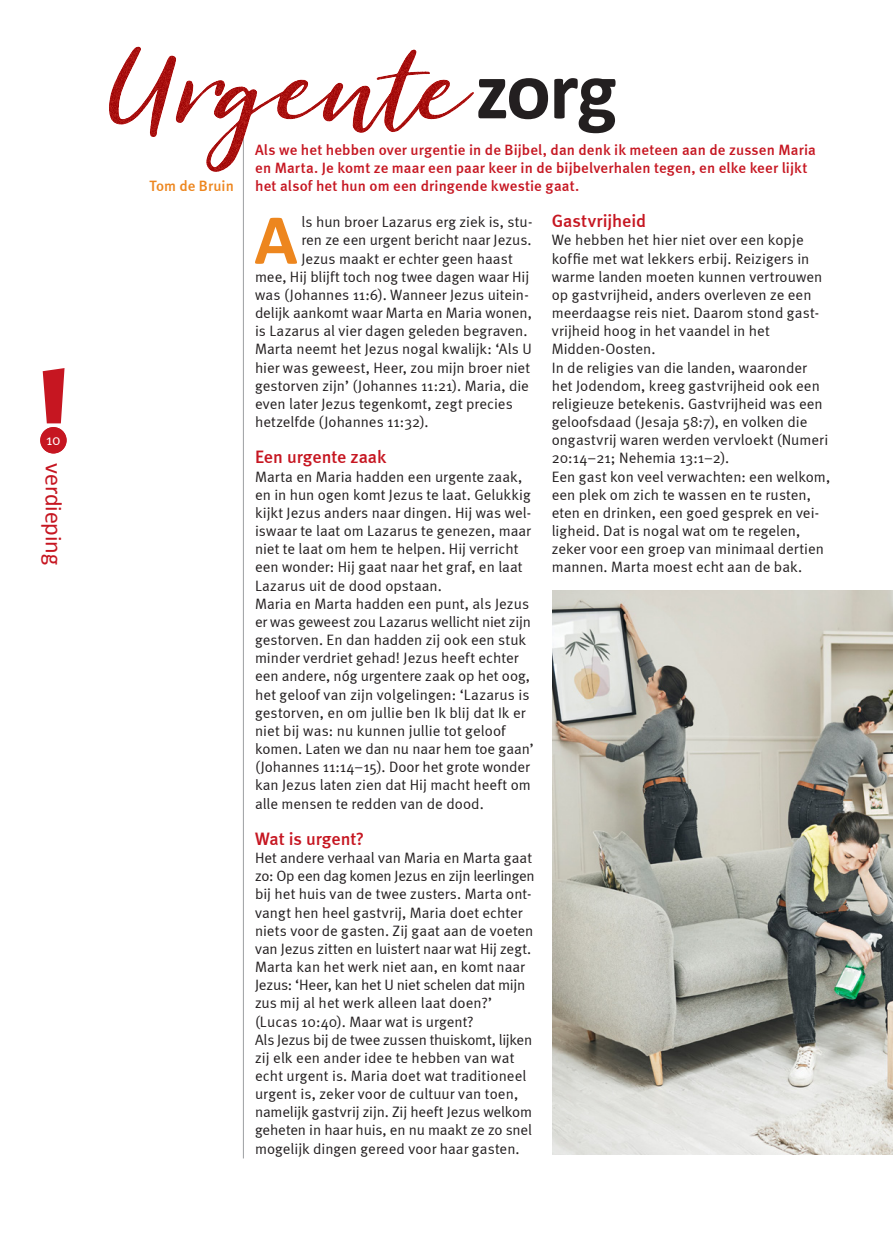
<style>
.page{position:relative;width:893px;height:1234px;background:#fff}
.page>*{position:absolute;margin:0;border:0;box-sizing:border-box;transform-origin:0 0}
.t1{font:700 83.7px "Calibri";color:#231f20}
.t2{font:700 72.15px "Calibri";color:#ed861e}
.t3{font:24px "Calibri";letter-spacing:-.01em;color:#c61621}
.t4{font:500 18px "Meta";color:#c61621}
.t5{font:15px/18.1px "Meta Normal";color:#231f20}
.t6{font:500 15px/18.1px "Meta";letter-spacing:.01em;color:#c61621}
.t7{font:500 15px "Meta";color:#ed861e}
.t8{font:15px "Meta Normal";color:#fff}
</style>
<div class="page">
<svg style="left:43px;top:368px;width:22px;height:55px"></svg>
<hr style="left:243px;top:136px;width:1px;height:1022px;background:#9d9fa2">
<div style="left:40px;top:427px;width:27px;height:26px;background:#c61621;border-radius:50%"></div>
<svg style="left:109px;top:46px;width:365px;height:126px"></svg>
<img style="left:552px;top:590px;width:341px;height:563px">
<p class="t8" style="left:46px;top:431px;width:16px">10</p>
<h3 class="t3" style="left:69px;top:463px;width:103px;rotate:90deg">verdieping</h3>
<p class="t7" style="left:150px;top:177px;width:86px">Tom de Bruin</p>
<h1 class="t1" style="left:476px;top:37px;width:143px">zorg</h1>
<p class="t6" style="left:255px;top:140px;width:562px">Als we het hebben over urgentie in de Bijbel, dan denk ik meteen aan de zussen Maria en Marta. Je komt ze maar een paar keer in de bijbelverhalen tegen, en elke keer lijkt het alsof het hun om een dringende kwestie gaat.</p>
<h2 class="t2" style="left:254px;top:193px;width:45px">A</h2>
<p class="t5" style="left:301px;top:213px;width:232px">ls hun broer Lazarus erg ziek is, stu-</p>
<p class="t5" style="left:301px;top:231px;width:232px">ren ze een urgent bericht naar Jezus.</p>
<p class="t5" style="left:301px;top:249px;width:213px">Jezus maakt er echter geen haast</p>
<p class="t5" style="left:255px;top:267px;width:276px">mee, Hij blijft toch nog twee dagen waar Hij</p>
<p class="t5" style="left:255px;top:285px;width:275px">was (Johannes 11:6). Wanneer Jezus uitein-</p>
<p class="t5" style="left:255px;top:303px;width:278px">delijk aankomt waar Marta en Maria wonen,</p>
<p class="t5" style="left:255px;top:322px;width:274px">is Lazarus al vier dagen geleden begraven.</p>
<p class="t5" style="left:255px;top:340px;width:278px">Marta neemt het Jezus nogal kwalijk: ‘Als U</p>
<p class="t5" style="left:255px;top:358px;width:277px">hier was geweest, Heer, zou mijn broer niet</p>
<p class="t5" style="left:255px;top:376px;width:275px">gestorven zijn’ (Johannes 11:21). Maria, die</p>
<p class="t5" style="left:255px;top:394px;width:259px">even later Jezus tegenkomt, zegt precies</p>
<p class="t5" style="left:255px;top:412px;width:175px">hetzelfde (Johannes 11:32).</p>
<p class="t4" style="left:255px;top:446px;width:133px">Een urgente zaak</p>
<p class="t5" style="left:255px;top:467px;width:280px">Marta en Maria hadden een urgente zaak, en in hun ogen komt Jezus te laat. Gelukkig kijkt Jezus anders naar dingen. Hij was wel&shy;iswaar te laat om Lazarus te genezen, maar niet te laat om hem te helpen. Hij verricht een wonder: Hij gaat naar het graf, en laat Lazarus uit de dood opstaan.<br>Maria en Marta hadden een punt, als Jezus er was geweest zou Lazarus wellicht niet zijn gestorven. En dan hadden zij ook een stuk minder verdriet gehad! Jezus heeft echter een andere, nóg urgentere zaak op het oog, het geloof van zijn volgelingen: ‘Lazarus is gestorven, en om jullie ben Ik blij dat Ik er niet bij was: nu kunnen jullie tot geloof komen. Laten we dan nu naar hem toe gaan’ (Johannes 11:14–15). Door het grote wonder kan Jezus laten zien dat Hij macht heeft om alle mensen te redden van de dood.</p>
<p class="t4" style="left:255px;top:828px;width:111px">Wat is urgent?</p>
<p class="t5" style="left:255px;top:848px;width:281px">Het andere verhaal van Maria en Marta gaat zo: Op een dag komen Jezus en zijn leerlingen bij het huis van de twee zusters. Marta ont&shy;vangt hen heel gastvrij, Maria doet echter niets voor de gasten. Zij gaat aan de voeten van Jezus zitten en luistert naar wat Hij zegt.<br>Marta kan het werk niet aan, en komt naar Jezus: ‘Heer, kan het U niet schelen dat mijn zus mij al het werk alleen laat doen?’ (Lucas 10:40). Maar wat is urgent?<br>Als Jezus bij de twee zussen thuiskomt, lijken zij elk een ander idee te hebben van wat echt urgent is. Maria doet wat traditioneel urgent is, zeker voor de cultuur van toen, namelijk gastvrij zijn. Zij heeft Jezus welkom geheten in haar huis, en nu maakt ze zo snel mogelijk dingen gereed voor haar gasten.</p>
<p class="t4" style="left:552px;top:210px;width:96px">Gastvrijheid</p>
<p class="t5" style="left:552px;top:231px;width:280px">We hebben het hier niet over een kopje koffie met wat lekkers erbij. Reizigers in warme landen moeten kunnen vertrouwen op gastvrijheid, anders overleven ze een meerdaagse reis niet. Daarom stond gast&shy;vrijheid hoog in het vaandel in het Midden-Oosten.<br>In de religies van die landen, waaronder het Jodendom, kreeg gastvrijheid ook een religieuze betekenis. Gastvrijheid was een geloofsdaad (Jesaja 58:7), en volken die ongastvrij waren werden vervloekt (Numeri 20:14–21; Nehemia 13:1–2).<br>Een gast kon veel verwachten: een welkom, een plek om zich te wassen en te rusten, eten en drinken, een goed gesprek en vei&shy;ligheid. Dat is nogal wat om te regelen, zeker voor een groep van minimaal dertien mannen. Marta moest echt aan de bak.</p>
</div>
